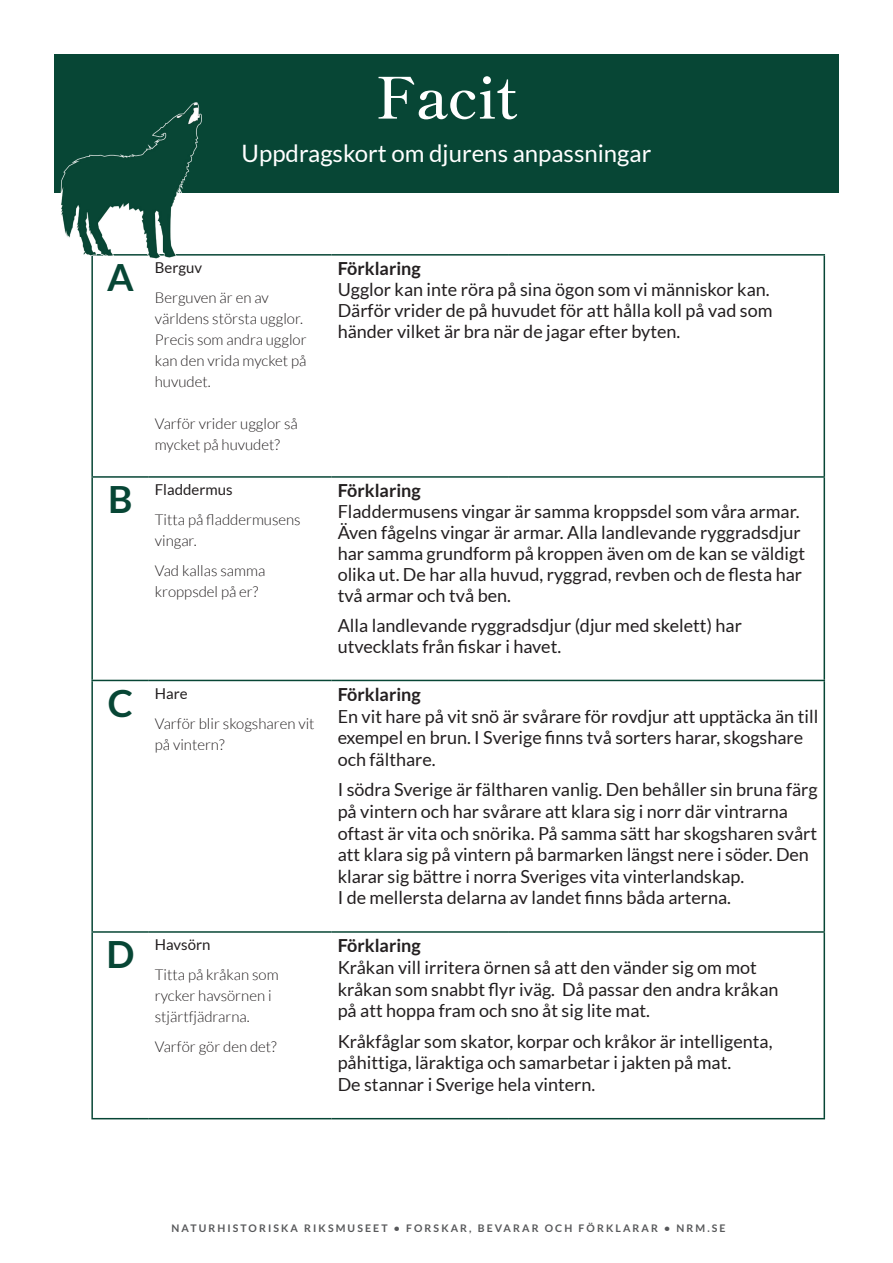
<style>
.page{position:relative;width:893px;height:1263px;background:#fff}
.page>*{position:absolute;margin:0;border:0;box-sizing:border-box;transform-origin:0 0}
.t1{font:600 57px "Shippori Mincho";color:#fff}
.t2{font:700 37.5px "Lato";color:#074635}
.t3{font:24px "Lato";color:#fff}
.t4{font:18px/21.6px "Lato";color:#231f20}
.t5{font:700 18px "Lato";color:#231f20}
.t6{font:300 15px/21px "Lato";color:#231f20}
.t7{font:15px "Lato";color:#231f20}
.t8{font:700 10.5px "Lato";letter-spacing:.2em;color:#57585a}
</style>
<div class="page">
<div style="left:54px;top:54px;width:785px;height:138px;background:#074635"></div>
<hr style="left:91px;top:256px;width:2px;height:220px;background:#074635">
<hr style="left:149px;top:254px;width:183px;height:2px;background:#074635">
<hr style="left:332px;top:254px;width:176px;height:2px;background:#074635">
<hr style="left:508px;top:254px;width:317px;height:2px;background:#074635">
<hr style="left:823px;top:256px;width:2px;height:220px;background:#074635">
<hr style="left:91px;top:476px;width:58px;height:2px;background:#074635">
<hr style="left:91px;top:478px;width:2px;height:202px;background:#074635">
<hr style="left:149px;top:476px;width:183px;height:2px;background:#074635">
<hr style="left:332px;top:476px;width:176px;height:2px;background:#074635">
<hr style="left:508px;top:476px;width:317px;height:2px;background:#074635">
<hr style="left:823px;top:478px;width:2px;height:202px;background:#074635">
<hr style="left:91px;top:680px;width:58px;height:1px;background:#074635">
<hr style="left:91px;top:681px;width:2px;height:250px;background:#074635">
<hr style="left:149px;top:680px;width:183px;height:1px;background:#074635">
<hr style="left:332px;top:680px;width:176px;height:1px;background:#074635">
<hr style="left:508px;top:680px;width:317px;height:1px;background:#074635">
<hr style="left:823px;top:681px;width:2px;height:250px;background:#074635">
<hr style="left:91px;top:931px;width:58px;height:2px;background:#074635">
<hr style="left:91px;top:933px;width:2px;height:185px;background:#074635">
<hr style="left:149px;top:931px;width:183px;height:2px;background:#074635">
<hr style="left:332px;top:931px;width:176px;height:2px;background:#074635">
<hr style="left:508px;top:931px;width:317px;height:2px;background:#074635">
<hr style="left:823px;top:933px;width:2px;height:185px;background:#074635">
<hr style="left:91px;top:1118px;width:58px;height:1px;background:#074635">
<hr style="left:149px;top:1118px;width:183px;height:1px;background:#074635">
<hr style="left:332px;top:1118px;width:176px;height:1px;background:#074635">
<hr style="left:508px;top:1118px;width:317px;height:1px;background:#074635">
<img style="left:59px;top:102px;width:143px;height:156px">
<h1 class="t1" style="left:376px;top:62px;width:143px">Facit</h1>
<h3 class="t3" style="left:242px;top:140px;width:411px">Uppdragskort om djurens anpassningar</h3>
<h2 class="t2" style="left:107px;top:256px;width:28px">A</h2>
<p class="t7" style="left:155px;top:259px;width:49px">Berguv</p>
<p class="t6" style="left:155px;top:287px;width:153px">Berguven är en av världens största ugglor.<br>Precis som andra ugglor kan den vrida mycket på huvudet.</p>
<p class="t6" style="left:155px;top:413px;width:144px">Varför vrider ugglor så mycket på huvudet?</p>
<h2 class="t2" style="left:108px;top:478px;width:26px">B</h2>
<p class="t7" style="left:155px;top:481px;width:79px">Fladdermus</p>
<p class="t6" style="left:155px;top:509px;width:147px">Titta på fladdermusens vingar.</p>
<p class="t6" style="left:155px;top:560px;width:112px">Vad kallas samma kroppsdel på er?</p>
<h2 class="t2" style="left:108px;top:681px;width:27px">C</h2>
<p class="t7" style="left:155px;top:685px;width:34px">Hare</p>
<p class="t6" style="left:155px;top:713px;width:161px">Varför blir skogsharen vit på vintern?</p>
<h2 class="t2" style="left:106px;top:933px;width:30px">D</h2>
<p class="t7" style="left:155px;top:936px;width:57px">Havsörn</p>
<p class="t6" style="left:155px;top:964px;width:125px">Titta på kråkan som rycker havsörnen i stjärtfjädrarna.</p>
<p class="t6" style="left:155px;top:1036px;width:124px">Varför gör den det?</p>
<p class="t5" style="left:338px;top:258px;width:85px">Förklaring</p>
<p class="t4" style="left:338px;top:279px;width:436px;line-height:21px">Ugglor kan inte röra på sina ögon som vi människor kan.<br>Därför vrider de på huvudet för att hålla koll på vad som händer vilket är bra när de jagar efter byten.</p>
<p class="t5" style="left:338px;top:481px;width:85px">Förklaring</p>
<p class="t4" style="left:338px;top:501px;width:469px;line-height:21px">Fladdermusens vingar är samma kroppsdel som våra armar.<br>Även fågelns vingar är armar. Alla landlevande ryggradsdjur har samma grundform på kroppen även om de kan se väldigt olika ut. De har alla huvud, ryggrad, revben och de flesta har två armar och två ben.</p>
<p class="t4" style="left:338px;top:615px;width:406px;line-height:21px">Alla landlevande ryggradsdjur (djur med skelett) har utvecklats från fiskar i havet.</p>
<p class="t5" style="left:338px;top:684px;width:85px">Förklaring</p>
<p class="t4" style="left:338px;top:705px;width:482px">En vit hare på vit snö är svårare för rovdjur att upptäcka än till exempel en brun. I Sverige finns två sorters harar, skogshare och fälthare.</p>
<p class="t4" style="left:338px;top:779px;width:481px">I södra Sverige är fältharen vanlig. Den behåller sin bruna färg på vintern och har svårare att klara sig i norr där vintrarna oftast är vita och snörika. På samma sätt har skogsharen svårt att klara sig på vintern på barmarken längst nere i söder. Den klarar sig bättre i norra Sveriges vita vinterlandskap.<br>I de mellersta delarna av landet finns båda arterna.</p>
<p class="t5" style="left:338px;top:935px;width:85px">Förklaring</p>
<p class="t4" style="left:338px;top:957px;width:442px">Kråkan vill irritera örnen så att den vänder sig om mot kråkan som snabbt flyr iväg. Då passar den andra kråkan på att hoppa fram och sno åt sig lite mat.</p>
<p class="t4" style="left:338px;top:1030px;width:436px">Kråkfåglar som skator, korpar och kråkor är intelligenta, påhittiga, läraktiga och samarbetar i jakten på mat.<br>De stannar i Sverige hela vintern.</p>
<p class="t8" style="left:172px;top:1222px;width:555px">NATURHISTORISKA RIKSMUSEET • FORSKAR, BEVARAR OCH FÖRKLARAR • NRM.SE</p>
</div>
